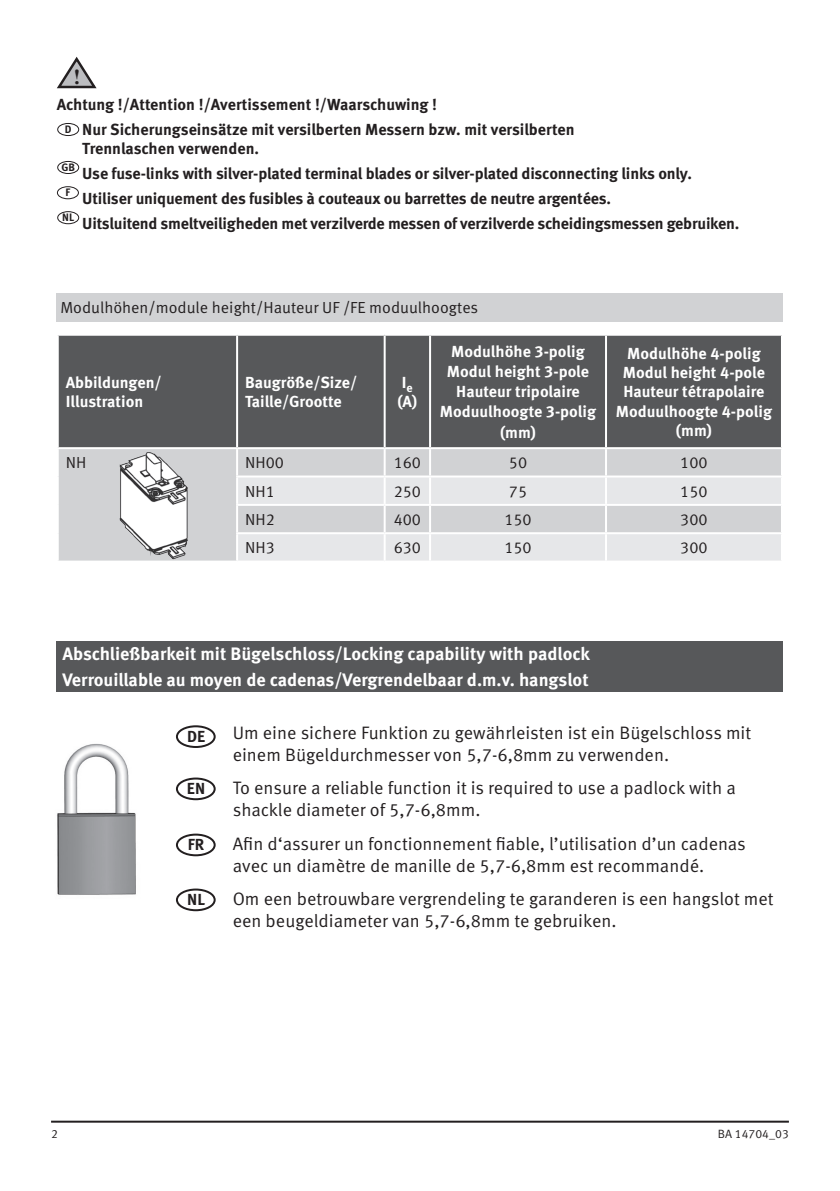
<style>
.page{position:relative;width:840px;height:1191px;background:#fff}
.page>*{position:absolute;margin:0;border:0;box-sizing:border-box;transform-origin:0 0}
.t1{font:700 21.2px "Times New Roman";color:#231f20}
.deutsch_Fließtext{font:18px/22px "Meta Pro";color:#231f20}
.t2{font:700 18px/26px "Meta Pro";color:#fff}
.deutsch_Fließtext-2{font:700 16px/19.2px "Meta Pro";letter-spacing:-.01em;color:#231f20}
.t3{font:700 16px/19.2px "Meta Pro";color:#fff}
.t4{font:16px "Meta Pro";color:#231f20}
.t5{font:12px "Meta Pro";color:#231f20}
.t6{font:700 10.8px "Meta Pro";color:#231f20}
</style>
<div class="page">
<hr style="left:51px;top:1120px;width:737px;height:2px;background:#231f20">
<div style="left:57px;top:293px;width:725px;height:29px;background:#d1d2d4"></div>
<div style="left:59px;top:336px;width:721px;height:111px;background:#57585a"></div>
<div style="left:59px;top:449px;width:721px;height:111px;background:#d1d2d4"></div>
<svg style="left:238px;top:477px;width:542px;height:83px;background:#dfe0e2"></svg>
<hr style="left:236px;top:336px;width:2px;height:111px;background:#fff">
<hr style="left:383px;top:336px;width:2px;height:111px;background:#fff">
<hr style="left:429px;top:336px;width:2px;height:111px;background:#fff">
<hr style="left:604px;top:336px;width:2px;height:111px;background:#fff">
<hr style="left:236px;top:449px;width:2px;height:26px;background:#fff">
<hr style="left:383px;top:449px;width:2px;height:26px;background:#fff">
<hr style="left:429px;top:449px;width:2px;height:26px;background:#fff">
<hr style="left:604px;top:449px;width:2px;height:26px;background:#fff">
<hr style="left:236px;top:475px;width:148px;height:2px;background:#fff">
<hr style="left:236px;top:477px;width:2px;height:27px;background:#fff">
<hr style="left:384px;top:475px;width:46px;height:2px;background:#fff">
<hr style="left:383px;top:477px;width:2px;height:27px;background:#fff">
<hr style="left:430px;top:475px;width:175px;height:2px;background:#fff">
<hr style="left:429px;top:477px;width:2px;height:27px;background:#fff">
<hr style="left:605px;top:475px;width:177px;height:2px;background:#fff">
<hr style="left:604px;top:477px;width:2px;height:27px;background:#fff">
<hr style="left:236px;top:504px;width:148px;height:2px;background:#fff">
<hr style="left:236px;top:506px;width:2px;height:26px;background:#fff">
<hr style="left:384px;top:504px;width:46px;height:2px;background:#fff">
<hr style="left:383px;top:506px;width:2px;height:26px;background:#fff">
<hr style="left:430px;top:504px;width:175px;height:2px;background:#fff">
<hr style="left:429px;top:506px;width:2px;height:26px;background:#fff">
<hr style="left:605px;top:504px;width:177px;height:2px;background:#fff">
<hr style="left:604px;top:506px;width:2px;height:26px;background:#fff">
<hr style="left:236px;top:532px;width:148px;height:2px;background:#fff">
<hr style="left:236px;top:534px;width:2px;height:26px;background:#fff">
<hr style="left:384px;top:532px;width:46px;height:2px;background:#fff">
<hr style="left:383px;top:534px;width:2px;height:26px;background:#fff">
<hr style="left:430px;top:532px;width:175px;height:2px;background:#fff">
<hr style="left:429px;top:534px;width:2px;height:26px;background:#fff">
<hr style="left:605px;top:532px;width:177px;height:2px;background:#fff">
<hr style="left:604px;top:534px;width:2px;height:26px;background:#fff">
<img style="left:113px;top:449px;width:82px;height:110px">
<svg style="left:57px;top:56px;width:40px;height:33px"></svg>
<div style="left:57px;top:123px;width:22px;height:13px;border:1px solid #231f20;border-radius:50%"></div>
<div style="left:57px;top:161px;width:22px;height:13px;border:1px solid #231f20;border-radius:50%"></div>
<div style="left:57px;top:186px;width:22px;height:13px;border:1px solid #231f20;border-radius:50%"></div>
<div style="left:57px;top:211px;width:22px;height:13px;border:1px solid #231f20;border-radius:50%"></div>
<div style="left:57px;top:641px;width:725px;height:51px;background:#57585a"></div>
<div style="left:176px;top:725px;width:39px;height:23px;border:2px solid #231f20;border-radius:50%"></div>
<div style="left:176px;top:777px;width:39px;height:23px;border:2px solid #231f20;border-radius:50%"></div>
<div style="left:176px;top:888px;width:39px;height:23px;border:2px solid #231f20;border-radius:50%"></div>
<div style="left:176px;top:833px;width:39px;height:23px;border:2px solid #231f20;border-radius:50%"></div>
<img style="left:57px;top:744px;width:79px;height:151px">
<p class="t1" style="left:73px;top:62px;width:9px">!</p>
<p class="deutsch_Fließtext-2" style="left:57px;top:95px;width:381px">Achtung !/Attention !/Avertissement !/Waarschuwing !</p>
<p class="deutsch_Fließtext-2" style="left:82px;top:120px;width:493px">Nur Sicherungseinsätze mit versilberten Messern bzw. mit versilberten<br>Trennlaschen verwenden.</p>
<p class="deutsch_Fließtext-2" style="left:82px;top:164px;width:611px">Use fuse-links with silver-plated terminal blades or silver-plated disconnecting links only.</p>
<p class="deutsch_Fließtext-2" style="left:82px;top:189px;width:530px">Utiliser uniquement des fusibles à couteaux ou barrettes de neutre argentées.</p>
<p class="deutsch_Fließtext-2" style="left:82px;top:214px;width:658px">Uitsluitend smeltveiligheden met verzilverde messen of verzilverde scheidingsmessen gebruiken.</p>
<p class="t6" style="left:65px;top:122px;width:8px">D</p>
<p class="t6" style="left:61px;top:160px;width:15px">GB</p>
<p class="t6" style="left:65px;top:186px;width:6px">F</p>
<p class="t6" style="left:62px;top:211px;width:13px">NL</p>
<p class="t4" style="left:60px;top:297px;width:419px">Modulhöhen/module height/Hauteur UF /FE moduulhoogtes</p>
<p class="t3" style="left:66px;top:373px;width:97px">Abbildungen/<br>Illustration</p>
<p class="t3" style="left:245px;top:373px;width:114px">Baugröße/Size/<br>Taille/Grootte</p>
<p class="t3" style="left:401px;top:373px;width:12px">I<sub>e</sub></p>
<p class="t3" style="left:397px;top:392px;width:21px">(A)</p>
<p class="t3" style="left:451px;top:342px;width:135px">Modulhöhe 3-polig</p>
<p class="t3" style="left:439px;top:362px;width:158px;line-height:20px;text-align:center">Modul height 3-pole<br>Hauteur tripolaire<br>Moduulhoogte 3-polig (mm)</p>
<p class="t3" style="left:627px;top:344px;width:135px">Modulhöhe 4-polig</p>
<p class="t3" style="left:615px;top:363px;width:158px;text-align:center">Modul height 4-pole<br>Hauteur tétrapolaire<br>Moduulhoogte 4-polig (mm)</p>
<p class="t4" style="left:66px;top:453px;width:22px">NH</p>
<p class="t4" style="left:245px;top:453px;width:40px">NH00</p>
<p class="t4" style="left:393px;top:453px;width:29px">160</p>
<p class="t4" style="left:508px;top:453px;width:20px">50</p>
<p class="t4" style="left:680px;top:453px;width:29px">100</p>
<p class="t4" style="left:245px;top:481px;width:31px">NH1</p>
<p class="t4" style="left:393px;top:481px;width:29px">250</p>
<p class="t4" style="left:508px;top:481px;width:20px">75</p>
<p class="t4" style="left:680px;top:481px;width:29px">150</p>
<p class="t4" style="left:245px;top:510px;width:31px">NH2</p>
<p class="t4" style="left:393px;top:510px;width:29px">400</p>
<p class="t4" style="left:504px;top:510px;width:29px">150</p>
<p class="t4" style="left:680px;top:510px;width:29px">300</p>
<p class="t4" style="left:245px;top:538px;width:31px">NH3</p>
<p class="t4" style="left:393px;top:538px;width:29px">630</p>
<p class="t4" style="left:504px;top:538px;width:29px">150</p>
<p class="t4" style="left:680px;top:538px;width:29px">300</p>
<p class="t2" style="left:62px;top:641px;width:528px">Abschließbarkeit mit Bügelschloss/Locking capability with padlock<br>Verrouillable au moyen de cadenas/Vergrendelbaar d.m.v. hangslot</p>
<p class="deutsch_Fließtext" style="left:232px;top:722px;width:520px">Um eine sichere Funktion zu gewährleisten ist ein Bügelschloss mit einem Bügeldurchmesser von 5,7-6,8mm zu verwenden.</p>
<p class="deutsch_Fließtext" style="left:232px;top:777px;width:504px">To ensure a reliable function it is required to use a padlock with a shackle diameter of 5,7-6,8mm.</p>
<p class="deutsch_Fließtext" style="left:232px;top:832px;width:514px">Afin d‘assurer un fonctionnement fiable, l’utilisation d’un cadenas avec un diamètre de manille de 5,7-6,8mm est recommandé.</p>
<p class="deutsch_Fließtext" style="left:232px;top:888px;width:542px">Om een betrouwbare vergrendeling te garanderen is een hangslot met een beugeldiameter van 5,7-6,8mm te gebruiken.</p>
<p class="deutsch_Fließtext-2" style="left:187px;top:727px;width:20px">DE</p>
<p class="deutsch_Fließtext-2" style="left:187px;top:779px;width:20px">EN</p>
<p class="deutsch_Fließtext-2" style="left:188px;top:835px;width:18px">FR</p>
<p class="deutsch_Fließtext-2" style="left:187px;top:890px;width:19px">NL</p>
<p class="t5" style="left:51px;top:1126px;width:8px">2</p>
<p class="t5" style="left:717px;top:1126px;width:73px">BA 14704_03</p>
</div>
